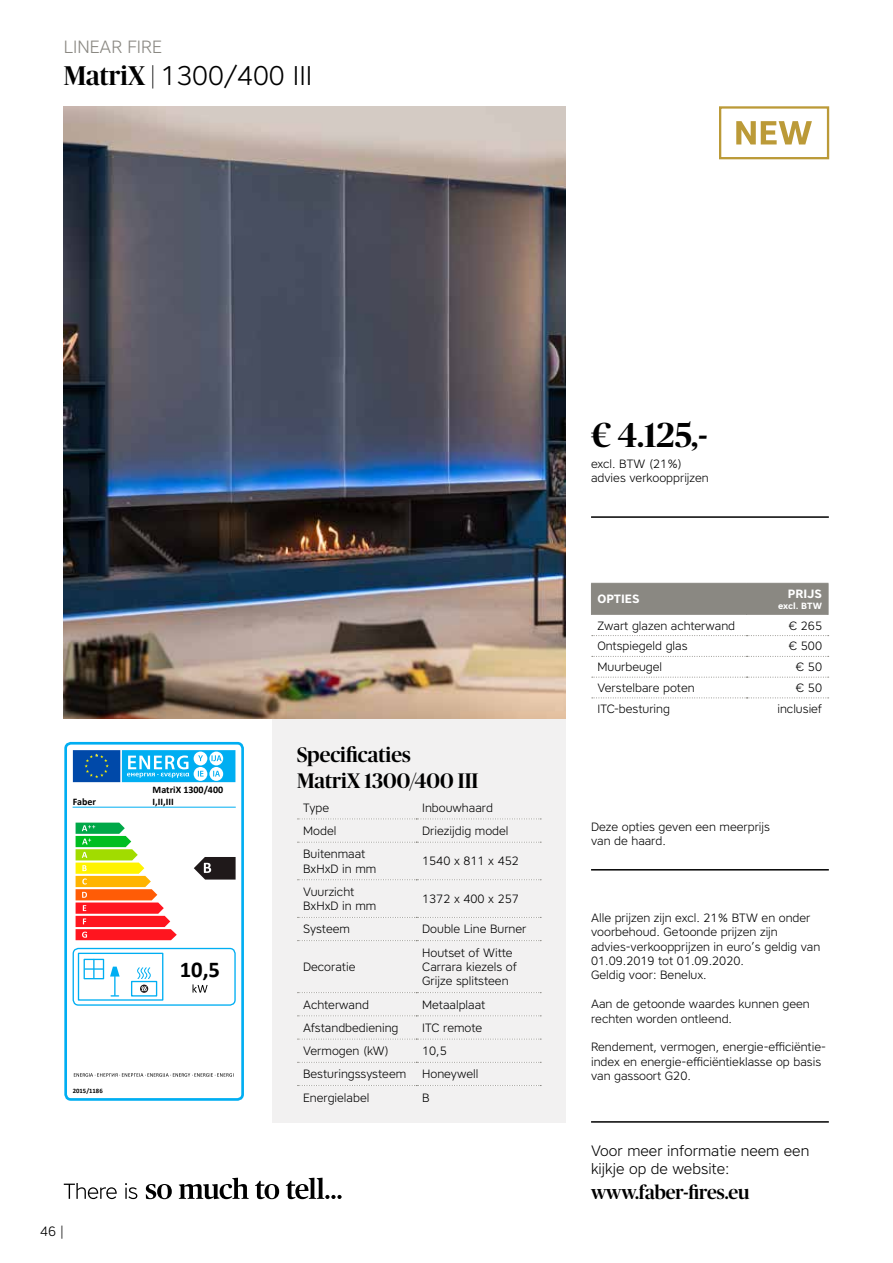
<style>
.page{position:relative;width:893px;height:1263px;background:#fff}
.page>*{position:absolute;margin:0;border:0;box-sizing:border-box;transform-origin:0 0}
.t1{font:500 34.65px "Publico Banner";color:#000}
.t2{font:300 27px "Core Sans A35";color:#000}
.t3{font:700 22.65px "Calibri";color:#000}
.t4{font:500 21px/25.5px "Publico Banner";color:#000}
.t5{font:500 19.35px "Publico Banner";color:#000}
.t6{font:300 17.7px "Core Sans A35";color:#8a8882}
.t7{font:300 15px/18px "Core Sans A35";color:#000}
.t8{font:300 13.5px "Core Sans A35";color:#000}
.t9{font:300 12px/14.4px "Core Sans A35";color:#000}
.t10{font:700 12px "Core Sans A65";color:#fff}
.t11{font:700 10.05px/12.5px "Calibri";color:#000}
.t12{font:700 9px "Core Sans A65";color:#fff}
.t13{font:700 6.6px "Calibri";color:#000}
.s1{font-family:"Publico Banner";font-weight:500}
</style>
<div class="page">
<div style="left:272px;top:711px;width:294px;height:412px;background:#f2f1f1"></div>
<svg style="left:297px;top:818px;width:244px;height:1px"></svg>
<svg style="left:297px;top:842px;width:244px;height:1px"></svg>
<svg style="left:297px;top:879px;width:244px;height:1px"></svg>
<svg style="left:297px;top:917px;width:244px;height:1px"></svg>
<svg style="left:297px;top:940px;width:244px;height:1px"></svg>
<svg style="left:297px;top:992px;width:244px;height:1px"></svg>
<svg style="left:297px;top:1015px;width:244px;height:1px"></svg>
<svg style="left:297px;top:1039px;width:244px;height:1px"></svg>
<svg style="left:297px;top:1062px;width:244px;height:1px"></svg>
<svg style="left:297px;top:1085px;width:244px;height:1px"></svg>
<img style="left:64px;top:106px;width:502px;height:613px">
<hr style="left:591px;top:516px;width:238px;height:2px;background:#000">
<hr style="left:591px;top:869px;width:238px;height:1px;background:#000">
<hr style="left:591px;top:1121px;width:238px;height:2px;background:#000">
<svg style="left:64px;top:1178px;width:278px;height:21px"></svg>
<div style="left:719px;top:106px;width:110px;height:53px;border:2px solid #bb9a38"></div>
<svg style="left:736px;top:121px;width:76px;height:23px"></svg>
<div style="left:64px;top:742px;width:180px;height:359px;border:3px solid #00aef2;border-radius:5px"></div>
<svg style="left:73px;top:750px;width:162px;height:32px;background:#37a2de"></svg>
<hr style="left:73px;top:807px;width:163px;height:1px;background:#00aef2">
<svg style="left:74px;top:1073px;width:160px;height:4px"></svg>
<svg style="left:76px;top:823px;width:101px;height:117px"></svg>
<div style="left:73px;top:948px;width:163px;height:58px;border:1px solid #00aef2;border-radius:5px"></div>
<svg style="left:193px;top:984px;width:15px;height:8px"></svg>
<div style="left:84px;top:959px;width:20px;height:20px;border:1px solid #00aef2"></div>
<svg style="left:85px;top:959px;width:18px;height:19px"></svg>
<svg style="left:110px;top:967px;width:10px;height:29px"></svg>
<div style="left:131px;top:981px;width:26px;height:15px;border:1px solid #00aef2"></div>
<div style="left:78px;top:953px;width:85px;height:48px;border:1px solid #00aef2"></div>
<svg style="left:137px;top:967px;width:14px;height:12px"></svg>
<svg style="left:140px;top:984px;width:8px;height:9px"></svg>
<svg style="left:141px;top:986px;width:7px;height:5px"></svg>
<svg style="left:194px;top:857px;width:42px;height:22px"></svg>
<div style="left:592px;top:584px;width:236px;height:31px;background:#8a8882"></div>
<hr style="left:591px;top:583px;width:156px;height:1px;background:#8a8882">
<hr style="left:591px;top:584px;width:1px;height:31px;background:#8a8882">
<hr style="left:747px;top:583px;width:81px;height:1px;background:#8a8882">
<hr style="left:746px;top:584px;width:1px;height:31px;background:#8a8882">
<hr style="left:828px;top:584px;width:1px;height:31px;background:#8a8882">
<svg style="left:592px;top:635px;width:237px;height:1px"></svg>
<svg style="left:592px;top:656px;width:237px;height:1px"></svg>
<svg style="left:592px;top:677px;width:237px;height:1px"></svg>
<svg style="left:592px;top:697px;width:237px;height:1px"></svg>
<h3 class="t6" style="left:64px;top:36px;width:100px">LINEAR FIRE</h3>
<h2 class="t2" style="left:64px;top:59px;width:250px"><span class="s1">MatriX |</span> 1300/400 III</h2>
<p class="t11" style="left:73px;top:796px;width:25px">Faber</p>
<p class="t11" style="left:153px;top:783px;width:72px">MatriX 1300/400<br>I,II,III</p>
<p class="t13" style="left:73px;top:1087px;width:31px">2015/1186</p>
<p class="t8" style="left:40px;top:1222px;width:25px">46 |</p>
<h3 class="t3" style="left:180px;top:955px;width:42px">10,5</h3>
<h3 class="t4" style="left:297px;top:741px;width:183px">Specificaties<br>MatriX 1300/400 III</h3>
<p class="t9" style="left:303px;top:800px;width:28px">Type</p>
<p class="t9" style="left:422px;top:800px;width:72px">Inbouwhaard</p>
<p class="t9" style="left:303px;top:823px;width:35px">Model</p>
<p class="t9" style="left:422px;top:823px;width:88px">Driezijdig model</p>
<p class="t9" style="left:303px;top:846px;width:75px">Buitenmaat<br>BxHxD in mm</p>
<p class="t9" style="left:422px;top:854px;width:98px">1540 x 811 x 452</p>
<p class="t9" style="left:303px;top:884px;width:75px">Vuurzicht<br>BxHxD in mm</p>
<p class="t9" style="left:422px;top:891px;width:98px">1372 x 400 x 257</p>
<p class="t9" style="left:303px;top:922px;width:48px">Systeem</p>
<p class="t9" style="left:422px;top:922px;width:106px">Double Line Burner</p>
<p class="t9" style="left:303px;top:959px;width:54px">Decoratie</p>
<p class="t9" style="left:422px;top:945px;width:96px">Houtset of Witte<br>Carrara kiezels of<br>Grijze splitsteen</p>
<p class="t9" style="left:303px;top:997px;width:67px">Achterwand</p>
<p class="t9" style="left:422px;top:997px;width:65px">Metaalplaat</p>
<p class="t9" style="left:303px;top:1020px;width:97px">Afstandbediening</p>
<p class="t9" style="left:422px;top:1020px;width:62px">ITC remote</p>
<p class="t9" style="left:303px;top:1043px;width:87px">Vermogen (kW)</p>
<p class="t9" style="left:422px;top:1043px;width:26px">10,5</p>
<p class="t9" style="left:303px;top:1067px;width:105px">Besturingssysteem</p>
<p class="t9" style="left:422px;top:1067px;width:58px">Honeywell</p>
<p class="t9" style="left:303px;top:1090px;width:68px">Energielabel</p>
<p class="t9" style="left:422px;top:1090px;width:9px">B</p>
<h1 class="t1" style="left:591px;top:410px;width:118px">€ 4.125,-</h1>
<p class="t9" style="left:591px;top:456px;width:119px">excl. BTW (21%) advies verkoopprijzen</p>
<p class="t10" style="left:597px;top:591px;width:44px">OPTIES</p>
<p class="t10" style="left:788px;top:586px;width:36px">PRIJS</p>
<p class="t12" style="left:778px;top:600px;width:46px">excl. BTW</p>
<p class="t9" style="left:597px;top:618px;width:139px">Zwart glazen achterwand</p>
<p class="t9" style="left:789px;top:618px;width:35px">€ 265</p>
<p class="t9" style="left:597px;top:639px;width:92px">Ontspiegeld glas</p>
<p class="t9" style="left:789px;top:639px;width:35px">€ 500</p>
<p class="t9" style="left:597px;top:659px;width:66px">Muurbeugel</p>
<p class="t9" style="left:796px;top:659px;width:28px">€ 50</p>
<p class="t9" style="left:597px;top:680px;width:99px">Verstelbare poten</p>
<p class="t9" style="left:796px;top:680px;width:28px">€ 50</p>
<p class="t9" style="left:597px;top:701px;width:74px">ITC-besturing</p>
<p class="t9" style="left:777px;top:701px;width:46px">inclusief</p>
<p class="t9" style="left:591px;top:819px;width:181px">Deze opties geven een meerprijs van de haard.</p>
<p class="t9" style="left:591px;top:910px;width:231px">Alle prijzen zijn excl. 21% BTW en onder voorbehoud. Getoonde prijzen zijn advies-verkoopprijzen in euro’s geldig van 01.09.2019 tot 01.09.2020.<br>Geldig voor: Benelux.</p>
<p class="t9" style="left:591px;top:996px;width:220px">Aan de getoonde waardes kunnen geen rechten worden ontleend.</p>
<p class="t9" style="left:591px;top:1040px;width:236px">Rendement, vermogen, energie-efficiëntie&shy;index en energie-efficiëntieklasse op basis van gassoort G20.</p>
<p class="t7" style="left:591px;top:1141px;width:220px">Voor meer informatie neem een kijkje op de website:</p>
<h3 class="t5" style="left:591px;top:1179px;width:160px">www.faber-fires.eu</h3>
</div>
